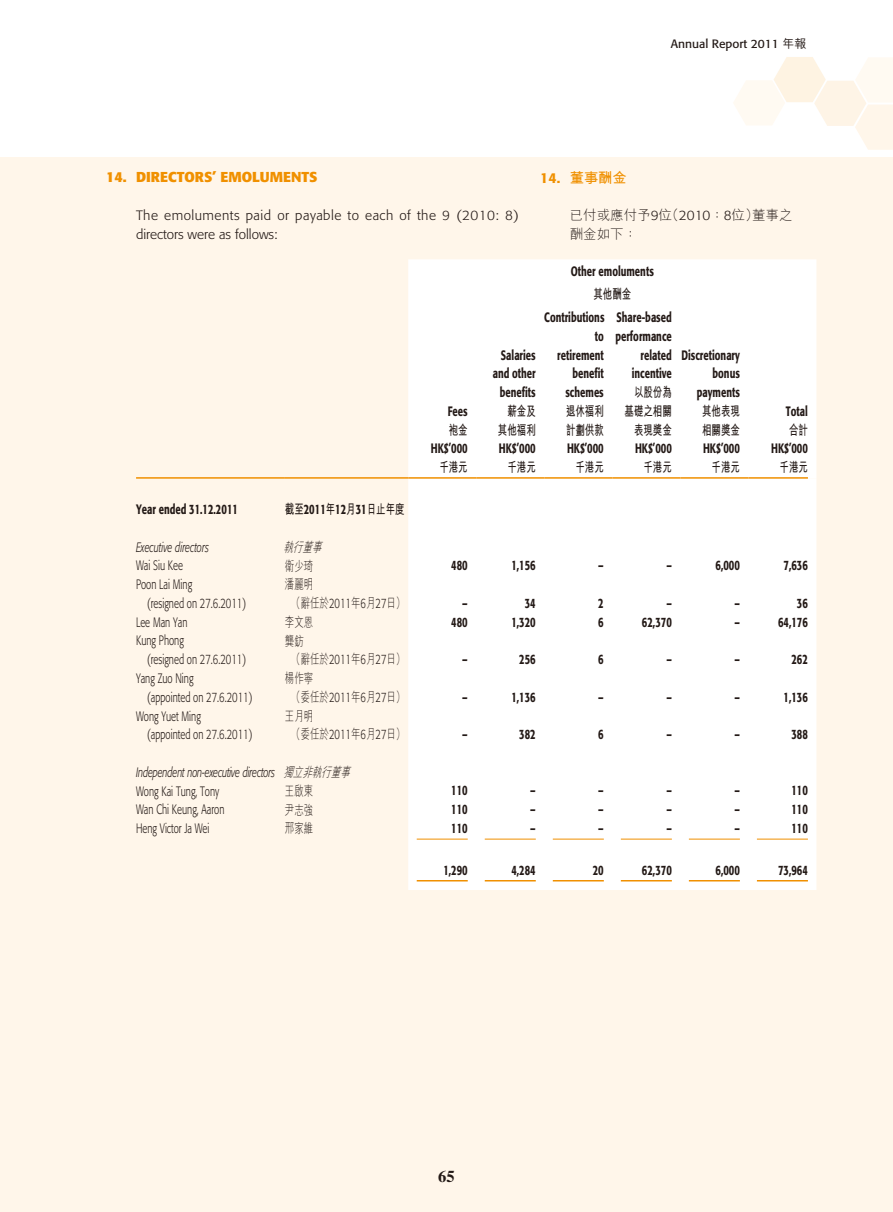
<style>
.page{position:relative;width:893px;height:1212px;background:#fff}
.page>*{position:absolute;margin:0;border:0;box-sizing:border-box;transform-origin:0 0}
.t1{font:700 16.5px "Times LT Std";color:#231916}
.t2{font:700 14.25px "Formata";color:#f09000}
.t3{font:14.25px "M Hei HK Bold E Ten B5 H";color:#f09000}
.t4{font:500 13.5px/18.8px "Formata";color:#231916;text-align:right;scale:.7 1}
.t5{font:300 13.5px/18.8px "Formata";color:#231916;scale:.7 1}
.t6{font:13.5px/18.8px "M Hei HK Light E Ten B5 H";color:#231916;scale:.7 1}
.t7{font:13.5px/18.8px "M Hei HK Bold E Ten B5 H";color:#231916;text-align:right;scale:.7 1}
.t8{font:italic 300 13.5px/18.8px "Formata";letter-spacing:-.015em;color:#231916;scale:.7 1}
.t9{font:300 13.5px/18.8px "Formata";letter-spacing:.035em;color:#231916}
.t10{font:13.5px/18.8px "M Hei HK Light E Ten B5 H";color:#231916}
.t11{font:italic 13.5px "M Hei HK Light E Ten B5 H";color:#231916;scale:.7 1}
.t12{font:12px "Formata";color:#231916}
.s1{font-family:"M Hei HK Medium E Ten B5 H"}
.s2{font-family:"Formata";font-weight:500}
.s3{font-family:"Formata";font-weight:300}
.s4{font-family:"M Hei HK Light E Ten B5 H";font-weight:400}
.s5{font-style:normal}
</style>
<div class="page">
<div style="left:0;top:157px;width:893px;height:1055px;background:#fff6ea"></div>
<svg style="left:733px;top:57px;width:160px;height:93px"></svg>
<div style="left:408px;top:259px;width:408px;height:220px;background:#fff"></div>
<div style="left:408px;top:479px;width:408px;height:411px;background:#fff"></div>
<hr style="left:136px;top:477px;width:149px;height:2px;background:#f09000">
<hr style="left:285px;top:477px;width:123px;height:2px;background:#f09000">
<hr style="left:408px;top:477px;width:68px;height:2px;background:#f09000">
<hr style="left:476px;top:477px;width:68px;height:2px;background:#f09000">
<hr style="left:544px;top:477px;width:68px;height:2px;background:#f09000">
<hr style="left:612px;top:477px;width:68px;height:2px;background:#f09000">
<hr style="left:680px;top:477px;width:68px;height:2px;background:#f09000">
<hr style="left:748px;top:477px;width:60px;height:2px;background:#f09000">
<hr style="left:417px;top:839px;width:51px;height:1px;background:#f09000">
<hr style="left:485px;top:839px;width:51px;height:1px;background:#f09000">
<hr style="left:553px;top:839px;width:51px;height:1px;background:#f09000">
<hr style="left:621px;top:839px;width:51px;height:1px;background:#f09000">
<hr style="left:689px;top:839px;width:51px;height:1px;background:#f09000">
<hr style="left:757px;top:839px;width:51px;height:1px;background:#f09000">
<hr style="left:417px;top:880px;width:51px;height:1px;background:#f09000">
<hr style="left:485px;top:880px;width:51px;height:1px;background:#f09000">
<hr style="left:553px;top:880px;width:51px;height:1px;background:#f09000">
<hr style="left:621px;top:880px;width:51px;height:1px;background:#f09000">
<hr style="left:689px;top:880px;width:51px;height:1px;background:#f09000">
<hr style="left:757px;top:880px;width:51px;height:1px;background:#f09000">
<p class="t12" style="left:671px;top:38px;width:137px">Annual Report 2011 <span class="s1">年報</span></p>
<p class="t2" style="left:106px;top:171px;width:213px">14. DIRECTORS’ EMOLUMENTS</p>
<p class="t9" style="left:136px;top:207px;width:384px">The emoluments paid or payable to each of the 9 (2010: 8) directors were as follows:</p>
<p class="t3" style="left:540px;top:172px;width:88px"><span class="s2">14.</span> 董事酬金</p>
<p class="t10" style="left:570px;top:208px;width:224px">已付或應付予<span class="s3">9</span>位（<span class="s3">2010</span>：<span class="s3">8</span>位）董事之酬金如下：</p>
<p class="t4" style="left:571px;top:263px;width:120px">Other emoluments</p>
<p class="t7" style="left:593px;top:287px;width:56px">其他酬金</p>
<p class="t4" style="left:448px;top:403px;width:30px">Fees</p>
<p class="t7" style="left:449px;top:422px;width:28px">袍金</p>
<p class="t4" style="left:493px;top:346px;width:63px">Salaries and other</p>
<p class="t4" style="left:500px;top:384px;width:53px">benefits</p>
<p class="t7" style="left:498px;top:403px;width:56px">薪金及其他福利</p>
<p class="t4" style="left:544px;top:309px;width:88px">Contributions to<br>retirement benefit</p>
<p class="t4" style="left:615px;top:309px;width:82px">Share-based performance related incentive</p>
<p class="t4" style="left:681px;top:346px;width:85px">Discretionary bonus</p>
<p class="t4" style="left:565px;top:384px;width:56px">schemes</p>
<p class="t7" style="left:566px;top:403px;width:56px;text-align:left">退休福利計劃供款</p>
<p class="t7" style="left:625px;top:385px;width:69px">以股份為基礎之相關表現獎金</p>
<p class="t4" style="left:697px;top:384px;width:63px">payments</p>
<p class="t7" style="left:702px;top:403px;width:55px;text-align:left">其他表現相關獎金</p>
<p class="t4" style="left:786px;top:403px;width:33px">Total</p>
<p class="t7" style="left:789px;top:422px;width:28px">合計</p>
<p class="t4" style="left:431px;top:440px;width:54px">HK$’000</p>
<p class="t4" style="left:499px;top:440px;width:54px">HK$’000</p>
<p class="t4" style="left:567px;top:440px;width:54px">HK$’000</p>
<p class="t4" style="left:635px;top:440px;width:54px">HK$’000</p>
<p class="t4" style="left:703px;top:440px;width:54px">HK$’000</p>
<p class="t4" style="left:771px;top:440px;width:54px">HK$’000</p>
<p class="t7" style="left:439px;top:460px;width:42px">千港元</p>
<p class="t7" style="left:507px;top:460px;width:42px">千港元</p>
<p class="t7" style="left:575px;top:460px;width:42px">千港元</p>
<p class="t7" style="left:643px;top:460px;width:42px">千港元</p>
<p class="t7" style="left:711px;top:460px;width:42px">千港元</p>
<p class="t7" style="left:780px;top:460px;width:42px">千港元</p>
<p class="t4" style="left:136px;top:501px;width:147px">Year ended 31.12.2011</p>
<p class="t7" style="left:285px;top:502px;width:172px">截至<span class="s2">2011</span>年<span class="s2">12</span>月<span class="s2">31</span>日止年度</p>
<p class="t8" style="left:136px;top:538px;width:106px">Executive directors</p>
<p class="t11" style="left:283px;top:542px;width:61px">執行董事</p>
<p class="t5" style="left:136px;top:557px;width:69px">Wai Siu Kee</p>
<p class="t6" style="left:285px;top:558px;width:42px">衛少琦</p>
<p class="t4" style="left:451px;top:557px;width:25px">480</p>
<p class="t4" style="left:511px;top:557px;width:36px">1,156</p>
<p class="t4" style="left:598px;top:557px;width:9px">–</p>
<p class="t4" style="left:666px;top:557px;width:9px">–</p>
<p class="t4" style="left:715px;top:557px;width:36px">6,000</p>
<p class="t4" style="left:783px;top:557px;width:36px">7,636</p>
<p class="t5" style="left:147px;top:576px;width:143px;text-indent:-11px">Poon Lai Ming<br>(resigned on 27.6.2011)</p>
<p class="t6" style="left:291px;top:577px;width:165px;text-indent:-6px">潘麗明<br>（辭任於<span class="s3">2011</span>年<span class="s3">6</span>月<span class="s3">27</span>日）</p>
<p class="t4" style="left:462px;top:595px;width:9px">–</p>
<p class="t4" style="left:525px;top:595px;width:17px">34</p>
<p class="t4" style="left:598px;top:595px;width:9px">2</p>
<p class="t4" style="left:666px;top:595px;width:9px">–</p>
<p class="t4" style="left:734px;top:595px;width:9px">–</p>
<p class="t4" style="left:797px;top:595px;width:17px">36</p>
<p class="t5" style="left:136px;top:613px;width:75px">Lee Man Yan</p>
<p class="t6" style="left:285px;top:614px;width:42px">李文恩</p>
<p class="t4" style="left:451px;top:613px;width:25px">480</p>
<p class="t4" style="left:511px;top:613px;width:36px">1,320</p>
<p class="t4" style="left:598px;top:613px;width:9px">6</p>
<p class="t4" style="left:642px;top:613px;width:44px">62,370</p>
<p class="t4" style="left:734px;top:613px;width:9px">–</p>
<p class="t4" style="left:778px;top:613px;width:44px">64,176</p>
<p class="t5" style="left:147px;top:632px;width:143px;text-indent:-11px">Kung Phong<br>(resigned on 27.6.2011)</p>
<p class="t6" style="left:291px;top:633px;width:165px;text-indent:-6px">龔鈁<br>（辭任於<span class="s3">2011</span>年<span class="s3">6</span>月<span class="s3">27</span>日）</p>
<p class="t4" style="left:462px;top:651px;width:9px">–</p>
<p class="t4" style="left:519px;top:651px;width:25px">256</p>
<p class="t4" style="left:598px;top:651px;width:9px">6</p>
<p class="t4" style="left:666px;top:651px;width:9px">–</p>
<p class="t4" style="left:734px;top:651px;width:9px">–</p>
<p class="t4" style="left:791px;top:651px;width:25px">262</p>
<p class="t5" style="left:147px;top:670px;width:152px;text-indent:-11px">Yang Zuo Ning<br>(appointed on 27.6.2011)</p>
<p class="t6" style="left:291px;top:671px;width:165px;text-indent:-6px">楊作寧<br>（委任於<span class="s3">2011</span>年<span class="s3">6</span>月<span class="s3">27</span>日）</p>
<p class="t5" style="left:147px;top:707px;width:152px;text-indent:-11px">Wong Yuet Ming<br>(appointed on 27.6.2011)</p>
<p class="t6" style="left:291px;top:708px;width:165px;text-indent:-6px">王月明<br>（委任於<span class="s3">2011</span>年<span class="s3">6</span>月<span class="s3">27</span>日）</p>
<p class="t4" style="left:462px;top:688px;width:9px">–</p>
<p class="t4" style="left:511px;top:688px;width:36px">1,136</p>
<p class="t4" style="left:598px;top:688px;width:9px">–</p>
<p class="t4" style="left:666px;top:688px;width:9px">–</p>
<p class="t4" style="left:734px;top:688px;width:9px">–</p>
<p class="t4" style="left:783px;top:688px;width:36px">1,136</p>
<p class="t4" style="left:462px;top:726px;width:9px">–</p>
<p class="t4" style="left:519px;top:726px;width:25px">382</p>
<p class="t4" style="left:598px;top:726px;width:9px">6</p>
<p class="t4" style="left:666px;top:726px;width:9px">–</p>
<p class="t4" style="left:734px;top:726px;width:9px">–</p>
<p class="t4" style="left:791px;top:726px;width:25px">388</p>
<p class="t8" style="left:136px;top:763px;width:312px">Independent non-executive directors <span class="s4">獨立非執行董事<br></span><span class="s5">Wong Kai Tung, Tony</span></p>
<p class="t6" style="left:285px;top:783px;width:42px">王啟東</p>
<p class="t4" style="left:451px;top:782px;width:25px">110</p>
<p class="t4" style="left:530px;top:782px;width:9px">–</p>
<p class="t4" style="left:598px;top:782px;width:9px">–</p>
<p class="t4" style="left:666px;top:782px;width:9px">–</p>
<p class="t4" style="left:734px;top:782px;width:9px">–</p>
<p class="t4" style="left:791px;top:782px;width:25px">110</p>
<p class="t5" style="left:136px;top:801px;width:128px">Wan Chi Keung, Aaron</p>
<p class="t6" style="left:285px;top:802px;width:42px">尹志強</p>
<p class="t4" style="left:451px;top:801px;width:25px">110</p>
<p class="t4" style="left:530px;top:801px;width:9px">–</p>
<p class="t4" style="left:598px;top:801px;width:9px">–</p>
<p class="t4" style="left:666px;top:801px;width:9px">–</p>
<p class="t4" style="left:734px;top:801px;width:9px">–</p>
<p class="t4" style="left:791px;top:801px;width:25px">110</p>
<p class="t5" style="left:136px;top:820px;width:106px">Heng Victor Ja Wei</p>
<p class="t6" style="left:285px;top:821px;width:42px">邢家維</p>
<p class="t4" style="left:451px;top:820px;width:25px">110</p>
<p class="t4" style="left:530px;top:820px;width:9px">–</p>
<p class="t4" style="left:598px;top:820px;width:9px">–</p>
<p class="t4" style="left:666px;top:820px;width:9px">–</p>
<p class="t4" style="left:734px;top:820px;width:9px">–</p>
<p class="t4" style="left:791px;top:820px;width:25px">110</p>
<p class="t4" style="left:443px;top:862px;width:36px">1,290</p>
<p class="t4" style="left:511px;top:862px;width:36px">4,284</p>
<p class="t4" style="left:593px;top:862px;width:17px">20</p>
<p class="t4" style="left:642px;top:862px;width:44px">62,370</p>
<p class="t4" style="left:715px;top:862px;width:36px">6,000</p>
<p class="t4" style="left:778px;top:862px;width:44px">73,964</p>
<p class="t1" style="left:438px;top:1170px;width:18px">65</p>
</div>
